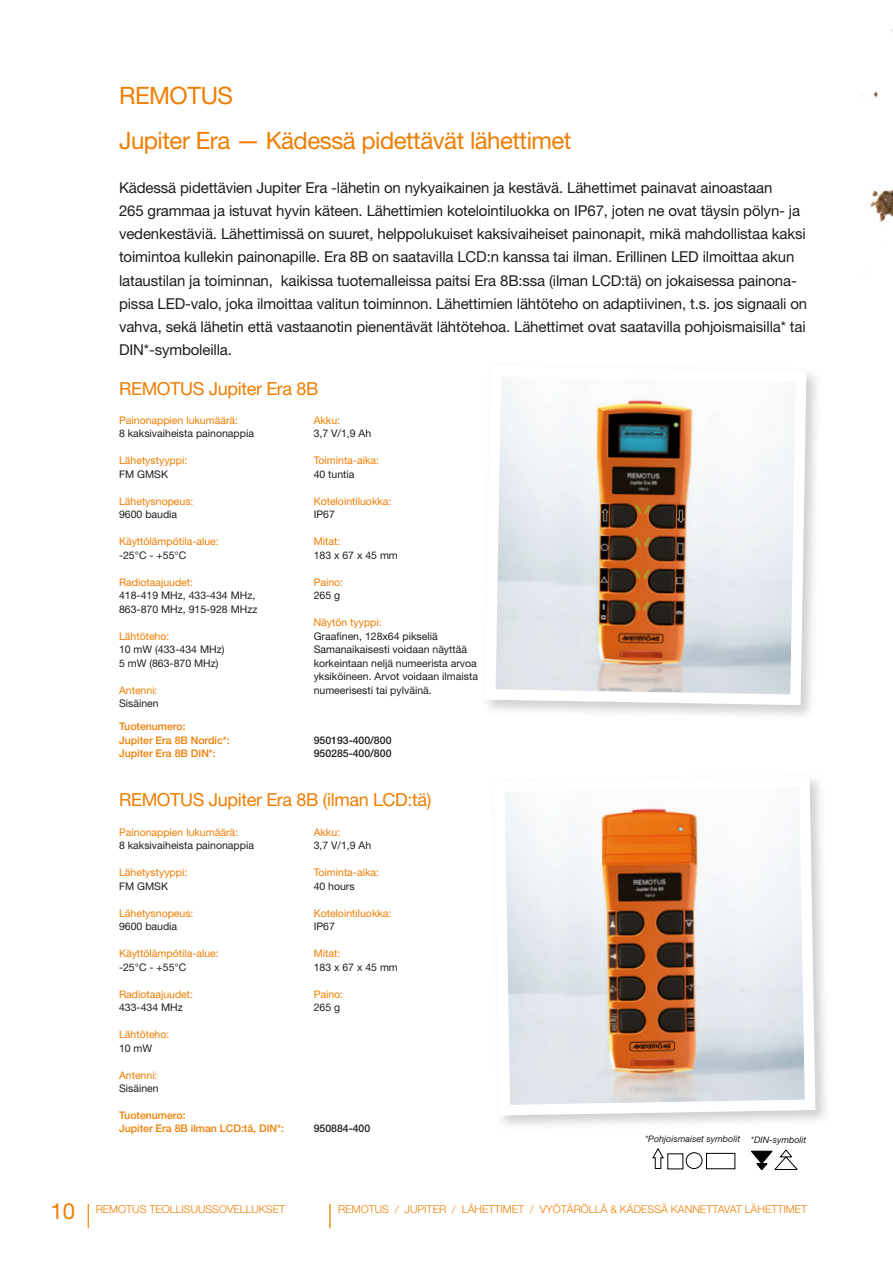
<style>
.page{position:relative;width:893px;height:1263px;background:#fff}
.page>*{position:absolute;margin:0;border:0;box-sizing:border-box;transform-origin:0 0}
.t1{font:300 24.15px "Helvetica Neue";color:#ef7d00}
.t2{font:24px/45px "Helvetica Neue";letter-spacing:-.02em;color:#ef7d00}
.t3{font:22.2px "Helvetica Neue";color:#ef7d00}
.t4{font:18px "Helvetica Neue";letter-spacing:-.02em;color:#ef7d00}
.t5{font:15px/23.2px "Helvetica Neue";letter-spacing:-.01em;color:#1d1d1b}
.t6{font:300 10.8px "Helvetica Neue";color:#ef7d00}
.t7{font:10.5px/13.5px "Helvetica Neue";color:#1d1d1b}
.t8{font:10.5px "Helvetica Neue";color:#ef7d00}
.t9{font:500 10.5px/13.5px "Helvetica Neue CE";color:#ef7d00}
.t10{font:500 10.5px/13.5px "Helvetica Neue CE";color:#1d1d1b}
.t11{font:italic 9px "Helvetica Neue";color:#1d1d1b}
.s1{font-weight:300;font-size:24.15px}
</style>
<div class="page">
<svg style="left:485px;top:366px;width:321px;height:339px"></svg>
<svg style="left:494px;top:776px;width:321px;height:339px"></svg>
<svg style="left:652px;top:1148px;width:12px;height:21px"></svg>
<svg style="left:685px;top:1152px;width:18px;height:17px"></svg>
<div style="left:706px;top:1153px;width:29px;height:16px;border:1px solid #010000"></div>
<svg style="left:751px;top:1149px;width:47px;height:21px"></svg>
<img style="left:861px;top:29px;width:32px;height:193px">
<h2 class="t2" style="left:119px;top:73px;width:454px">REMOTUS<br>Jupiter Era — Kädessä pidettävät lähettimet</h2>
<p class="t5" style="left:119px;top:175px;width:690px">Kädessä pidettävien Jupiter Era -lähetin on nykyaikainen ja kestävä. Lähettimet painavat ainoastaan<br>265 grammaa ja istuvat hyvin käteen. Lähettimien kotelointiluokka on IP67, joten ne ovat täysin pölyn- ja vedenkestäviä. Lähettimissä on suuret, helppolukuiset kaksivaiheiset painonapit, mikä mahdollistaa kaksi toimintoa kullekin painonapille. Era 8B on saatavilla LCD:n kanssa tai ilman. Erillinen LED ilmoittaa akun lataustilan ja toiminnan, kaikissa tuotemalleissa paitsi Era 8B:ssa (ilman LCD:tä) on jokaisessa painona&shy;pissa LED-valo, joka ilmoittaa valitun toiminnon. Lähettimien lähtöteho on adaptiivinen, t.s. jos signaali on vahva, sekä lähetin että vastaanotin pienentävät lähtötehoa. Lähettimet ovat saatavilla pohjoismaisilla* tai DIN*-symboleilla.</p>
<p class="t4" style="left:119px;top:378px;width:201px">REMOTUS Jupiter Era 8B</p>
<p class="t8" style="left:119px;top:414px;width:121px">Painonappien lukumäärä:</p>
<p class="t7" style="left:119px;top:427px;width:136px">8 kaksivaiheista painonappia</p>
<p class="t8" style="left:119px;top:454px;width:70px">Lähetystyyppi:</p>
<p class="t7" style="left:119px;top:467px;width:51px">FM GMSK</p>
<p class="t8" style="left:119px;top:495px;width:76px">Lähetysnopeus:</p>
<p class="t7" style="left:119px;top:508px;width:60px">9600 baudia</p>
<p class="t8" style="left:119px;top:535px;width:101px">Käyttölämpötila-alue:</p>
<p class="t7" style="left:119px;top:548px;width:69px">-25°C - +55°C</p>
<p class="t8" style="left:119px;top:576px;width:76px">Radiotaajuudet:</p>
<p class="t7" style="left:119px;top:589px;width:140px">418-419 MHz, 433-434 MHz,<br>863-870 MHz, 915-928 MHzz</p>
<p class="t8" style="left:119px;top:630px;width:52px">Lähtöteho:</p>
<p class="t7" style="left:119px;top:643px;width:107px">10 mW (433-434 MHz)<br>5 mW (863-870 MHz)</p>
<p class="t8" style="left:119px;top:684px;width:40px">Antenni:</p>
<p class="t7" style="left:119px;top:697px;width:41px">Sisäinen</p>
<p class="t9" style="left:119px;top:720px;width:112px">Tuotenumero:<br>Jupiter Era 8B Nordic*:<br>Jupiter Era 8B DIN*:</p>
<p class="t8" style="left:314px;top:414px;width:28px">Akku:</p>
<p class="t7" style="left:314px;top:427px;width:59px">3,7 V/1,9 Ah</p>
<p class="t8" style="left:314px;top:454px;width:67px">Toiminta-aika:</p>
<p class="t7" style="left:314px;top:467px;width:42px">40 tuntia</p>
<p class="t8" style="left:314px;top:495px;width:79px">Kotelointiluokka:</p>
<p class="t7" style="left:314px;top:508px;width:23px">IP67</p>
<p class="t8" style="left:314px;top:535px;width:28px">Mitat:</p>
<p class="t7" style="left:314px;top:548px;width:86px">183 x 67 x 45 mm</p>
<p class="t8" style="left:314px;top:576px;width:31px">Paino:</p>
<p class="t7" style="left:314px;top:589px;width:28px">265 g</p>
<p class="t8" style="left:314px;top:616px;width:70px">Näytön tyyppi:</p>
<p class="t7" style="left:314px;top:629px;width:166px">Graafinen, 128x64 pikseliä Samanaikaisesti voidaan näyttää korkeintaan neljä numeerista arvoa yksiköineen. Arvot voidaan ilmaista numeerisesti tai pylväinä.</p>
<p class="t10" style="left:314px;top:733px;width:79px">950193-400/800<br>950285-400/800</p>
<p class="t4" style="left:119px;top:788px;width:314px">REMOTUS Jupiter Era 8B (ilman LCD:tä)</p>
<p class="t8" style="left:119px;top:826px;width:121px">Painonappien lukumäärä:</p>
<p class="t7" style="left:119px;top:838px;width:136px">8 kaksivaiheista painonappia</p>
<p class="t8" style="left:119px;top:866px;width:70px">Lähetystyyppi:</p>
<p class="t7" style="left:119px;top:879px;width:51px">FM GMSK</p>
<p class="t8" style="left:119px;top:907px;width:76px">Lähetysnopeus:</p>
<p class="t7" style="left:119px;top:919px;width:60px">9600 baudia</p>
<p class="t8" style="left:119px;top:947px;width:101px">Käyttölämpötila-alue:</p>
<p class="t7" style="left:119px;top:960px;width:69px">-25°C - +55°C</p>
<p class="t8" style="left:119px;top:988px;width:76px">Radiotaajuudet:</p>
<p class="t7" style="left:119px;top:1000px;width:65px">433-434 MHz</p>
<p class="t8" style="left:119px;top:1028px;width:52px">Lähtöteho:</p>
<p class="t7" style="left:119px;top:1041px;width:35px">10 mW</p>
<p class="t8" style="left:119px;top:1069px;width:40px">Antenni:</p>
<p class="t7" style="left:119px;top:1081px;width:41px">Sisäinen</p>
<p class="t9" style="left:119px;top:1108px;width:166px">Tuotenumero:<br>Jupiter Era 8B ilman LCD:tä, DIN*:</p>
<p class="t8" style="left:314px;top:826px;width:28px">Akku:</p>
<p class="t7" style="left:314px;top:838px;width:59px">3,7 V/1,9 Ah</p>
<p class="t8" style="left:314px;top:866px;width:67px">Toiminta-aika:</p>
<p class="t7" style="left:314px;top:879px;width:43px">40 hours</p>
<p class="t8" style="left:314px;top:907px;width:79px">Kotelointiluokka:</p>
<p class="t7" style="left:314px;top:919px;width:23px">IP67</p>
<p class="t8" style="left:314px;top:947px;width:28px">Mitat:</p>
<p class="t7" style="left:314px;top:960px;width:86px">183 x 67 x 45 mm</p>
<p class="t8" style="left:314px;top:988px;width:31px">Paino:</p>
<p class="t7" style="left:314px;top:1000px;width:28px">265 g</p>
<p class="t10" style="left:314px;top:1122px;width:58px">950884-400</p>
<p class="t11" style="left:645px;top:1133px;width:163px">*Pohjoismaiset symbolit *DIN-symbolit</p>
<p class="t6" style="left:96px;top:1202px;width:191px">REMOTUS TEOLLISUUSSOVELLUKSET</p>
<p class="t6" style="left:338px;top:1202px;width:470px">REMOTUS / JUPITER / LÄHETTIMET / VYÖTÄRÖLLÄ &amp; KÄDESSÄ KANNETTAVAT LÄHETTIMET</p>
<h3 class="t3" style="left:51px;top:1198px;width:42px">10 <span class="s1">|</span></h3>
<h1 class="t1" style="left:327px;top:1200px;width:7px">|</h1>
</div>
